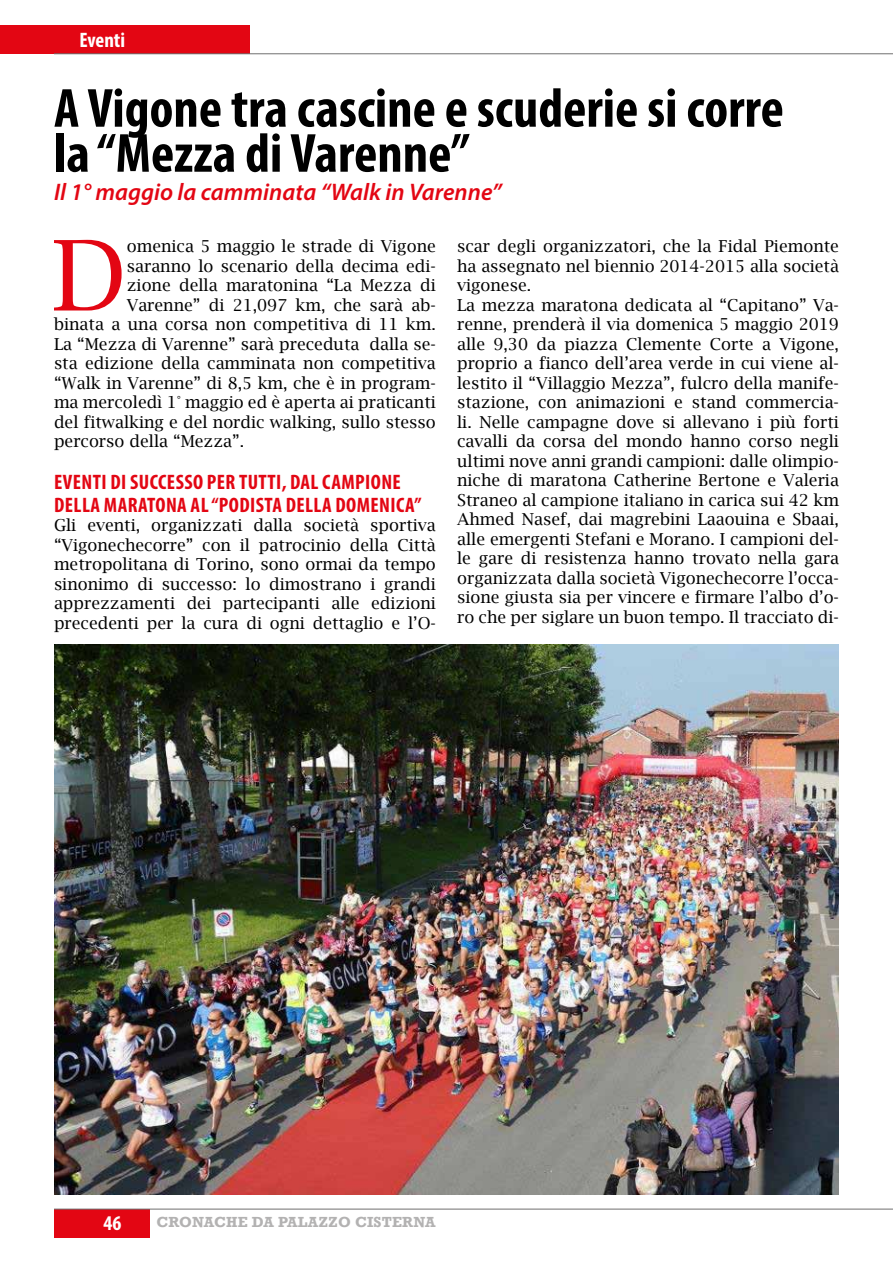
<style>
.page{position:relative;width:893px;height:1263px;background:#fff}
.page>*{position:absolute;margin:0;border:0;box-sizing:border-box;transform-origin:0 0}
.t1{font:97.5px "Lucida Bright";color:#e30613}
.t2{font:700 condensed 55.5px/45px "Myriad Pro";color:#000}
.t3{font:italic 600 24px "Myriad Pro";color:#e30613}
.t4{font:700 condensed 21px/22.5px "Myriad Pro";letter-spacing:.02em;color:#e30613}
.t5{font:700 condensed 21px "Myriad Pro";color:#fff}
.t6{font:16.5px/19.5px "Lucida Bright";color:#000;text-align:justify}
.t7{font:700 15px "Rockwell";letter-spacing:.01em;color:#b3b2b2}
</style>
<div class="page">
<div style="left:0;top:25px;width:250px;height:29px;background:#e30613"></div>
<hr style="left:54px;top:54px;width:839px;height:1px;background:#706f6f">
<div style="left:54px;top:1209px;width:96px;height:28px;background:#e30613"></div>
<hr style="left:54px;top:1209px;width:839px;height:1px;background:#706f6f">
<img style="left:54px;top:644px;width:785px;height:551px">
<p class="t5" style="left:80px;top:27px;width:47px">Eventi</p>
<h2 class="t2" style="left:54px;top:85px;width:731px">A Vigone tra cascine e scuderie si corre la “Mezza di Varenne”</h2>
<h3 class="t3" style="left:54px;top:177px;width:449px">Il 1° maggio la camminata “Walk in Varenne”</h3>
<h1 class="t1" style="left:52px;top:220px;width:76px">D</h1>
<p class="t6" style="left:127px;top:236px;width:311px">omenica 5 maggio le strade di Vigone</p>
<p class="t6" style="left:457px;top:236px;width:383px;text-align:left">scar degli organizzatori, che la Fidal Piemonte ha assegnato nel biennio 2014-2015 alla società vigonese.<br>La mezza maratona dedicata al “Capitano” Va&shy;renne, prenderà il via domenica 5 maggio 2019 alle 9,30 da piazza Clemente Corte a Vigone, proprio a fianco dell’area verde in cui viene al&shy;lestito il “Villaggio Mezza”, fulcro della manife&shy;stazione, con animazioni e stand commercia&shy;li. Nelle campagne dove si allevano i più forti cavalli da corsa del mondo hanno corso negli ultimi nove anni grandi campioni: dalle olimpio&shy;niche di maratona Catherine Bertone e Valeria Straneo al campione italiano in carica sui 42 km Ahmed Nasef, dai magrebini Laaouina e Sbaai, alle emergenti Stefani e Morano. I campioni del&shy;le gare di resistenza hanno trovato nella gara organizzata dalla società Vigonechecorre l’occa&shy;sione giusta sia per vincere e firmare l’albo d’o&shy;ro che per siglare un buon tempo. Il tracciato di-</p>
<p class="t6" style="left:127px;top:256px;width:311px">saranno lo scenario della decima edi-</p>
<p class="t6" style="left:127px;top:275px;width:311px">zione della maratonina “La Mezza di</p>
<p class="t6" style="left:127px;top:295px;width:311px">Varenne” di 21,097 km, che sarà ab-</p>
<p class="t6" style="left:54px;top:314px;width:383px">binata a una corsa non competitiva di 11 km.</p>
<p class="t6" style="left:54px;top:334px;width:383px">La “Mezza di Varenne” sarà preceduta dalla se-</p>
<p class="t6" style="left:54px;top:353px;width:383px">sta edizione della camminata non competitiva</p>
<p class="t6" style="left:54px;top:373px;width:383px">“Walk in Varenne” di 8,5 km, che è in program-</p>
<p class="t6" style="left:54px;top:392px;width:383px">ma mercoledì 1° maggio ed è aperta ai praticanti</p>
<p class="t6" style="left:54px;top:412px;width:383px">del fitwalking e del nordic walking, sullo stesso</p>
<p class="t6" style="left:54px;top:431px;width:192px">percorso della “Mezza”.</p>
<p class="t4" style="left:54px;top:470px;width:369px">EVENTI DI SUCCESSO PER TUTTI, DAL CAMPIONE<br>DELLA MARATONA AL “PODISTA DELLA DOMENICA”</p>
<p class="t6" style="left:54px;top:515px;width:383px">Gli eventi, organizzati dalla società sportiva “Vigonechecorre” con il patrocinio della Città metropolitana di Torino, sono ormai da tempo sinonimo di successo: lo dimostrano i grandi apprezzamenti dei partecipanti alle edizioni precedenti per la cura di ogni dettaglio e l’O-</p>
<p class="t5" style="left:104px;top:1210px;width:19px">46</p>
<p class="t7" style="left:156px;top:1213px;width:281px">CRONACHE DA PALAZZO CISTERNA</p>
</div>
